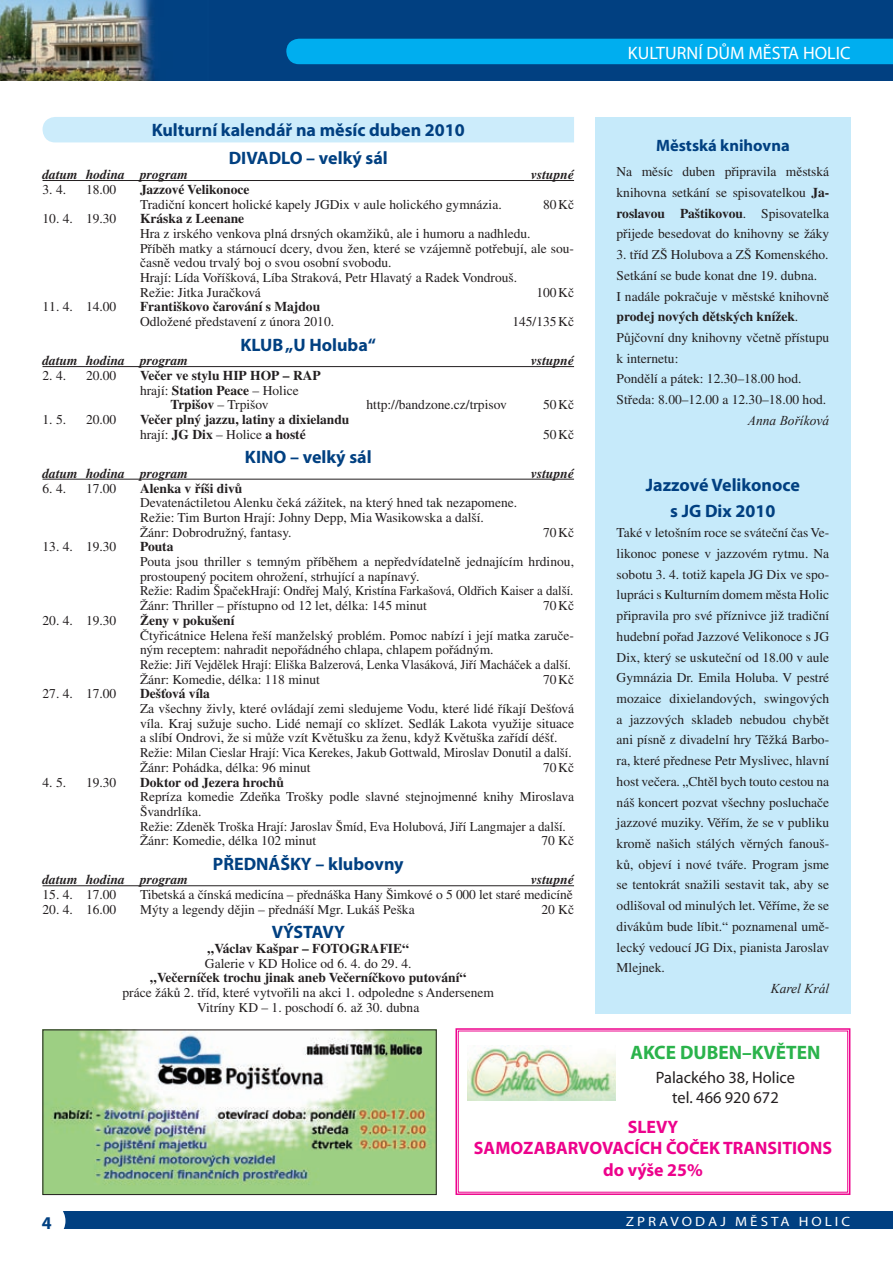
<style>
.page{position:relative;width:893px;height:1263px;background:#fff}
.page>*{position:absolute;margin:0;border:0;box-sizing:border-box;transform-origin:0 0}
.t1{font:700 19.5px "Myriad Pro";color:#2ab34b}
.t2{font:700 18px/26.1px "Myriad Pro";color:#014081;text-align:center}
.t3{font:700 18px/21.6px "Myriad Pro";color:#ed028c;text-align:center}
.t4{font:18px "Myriad Pro";color:#fff}
.t5{font:16.5px/19.8px "Myriad Pro";color:#231f20;text-align:center}
.t6{font:700 16.5px "Myriad Pro";color:#014081}
.t7{font:13.5px/20.7px "Times CE";color:#231f20}
.t8{font:700 13.5px/14.7px "Times CE";color:#231f20}
.t9{font:italic 700 13.5px "Times CE";color:#231f20}
.t10{font:italic 13.5px "Times New Roman";color:#231f20}
.t11{font:13.5px "Myriad Pro";letter-spacing:.2em;color:#fff;scale:1.11 1}
.s1{font-weight:700}
.s2{font-weight:400}
</style>
<div class="page">
<div style="left:0;top:0;width:893px;height:81px;background:#014081"></div>
<div style="left:286px;top:39px;width:607px;height:25px;background:#00aeef"></div>
<div style="left:58px;top:1212px;width:835px;height:17px;background:#014081"></div>
<div style="left:26px;top:1201px;width:39px;height:40px;background:#fff;border-radius:50%"></div>
<div style="left:595px;top:118px;width:255px;height:896px;background:#c6eafa"></div>
<div style="left:43px;top:117px;width:531px;height:25px;background:#ccecfb"></div>
<hr style="left:43px;top:180px;width:531px;height:1px;background:#231f20">
<hr style="left:43px;top:366px;width:531px;height:1px;background:#231f20">
<hr style="left:43px;top:479px;width:531px;height:1px;background:#231f20">
<hr style="left:43px;top:885px;width:531px;height:1px;background:#231f20">
<img style="left:45px;top:1031px;width:390px;height:162px">
<div style="left:43px;top:1029px;width:394px;height:166px;border:1px solid #231f20"></div>
<svg style="left:455px;top:1028px;width:396px;height:167px"></svg>
<img style="left:468px;top:1045px;width:147px;height:56px">
<img style="left:0;top:0;width:155px;height:81px">
<h2 class="t2" style="left:152px;top:116px;width:315px;line-height:28.2px">Kulturní kalendář na měsíc duben 2010<br>DIVADLO – velký sál</h2>
<p class="t9" style="left:43px;top:167px;width:147px">datum hodina program</p>
<p class="t9" style="left:531px;top:167px;width:44px">vstupné</p>
<p class="t7" style="left:43px;top:179px;width:25px">3. 4.</p>
<p class="t7" style="left:86px;top:179px;width:32px">18.00</p>
<p class="t8" style="left:140px;top:182px;width:111px">Jazzové Velikonoce</p>
<p class="t7" style="left:140px;top:193px;width:363px">Tradiční koncert holické kapely JGDix v aule holického gymnázia.</p>
<p class="t7" style="left:543px;top:193px;width:32px">80 Kč</p>
<p class="t7" style="left:43px;top:208px;width:75px">10. 4. 19.30</p>
<p class="t8" style="left:140px;top:211px;width:106px">Kráska z Leenane</p>
<p class="t7" style="left:140px;top:226px;width:436px;line-height:14.7px">Hra z irského venkova plná drsných okamžiků, ale i humoru a nadhledu.<br>Příběh matky a stárnoucí dcery, dvou žen, které se vzájemně potřebují, ale sou&shy;časně vedou trvalý boj o svou osobní svobodu.<br>Hrají: Lída Voříšková, Líba Straková, Petr Hlavatý a Radek Vondrouš.<br>Režie: Jitka Juračková</p>
<p class="t7" style="left:536px;top:282px;width:39px">100 Kč</p>
<p class="t7" style="left:43px;top:296px;width:75px">11. 4. 14.00</p>
<p class="t8" style="left:140px;top:299px;width:182px">Františkovo čarování s Majdou</p>
<p class="t7" style="left:140px;top:311px;width:196px">Odložené představení z února 2010.</p>
<p class="t7" style="left:512px;top:311px;width:63px">145/135 Kč</p>
<h2 class="t2" style="left:240px;top:331px;width:137px">KLUB „U Holuba“</h2>
<p class="t9" style="left:43px;top:353px;width:147px">datum hodina program</p>
<p class="t9" style="left:531px;top:353px;width:44px">vstupné</p>
<p class="t7" style="left:43px;top:365px;width:25px">2. 4.</p>
<p class="t7" style="left:86px;top:365px;width:32px">20.00</p>
<p class="t8" style="left:140px;top:368px;width:182px">Večer ve stylu HIP HOP – RAP</p>
<p class="t7" style="left:140px;top:380px;width:160px">hrají: <span class="s1">Station Peace</span> – Holice</p>
<p class="t7" style="left:170px;top:394px;width:100px"><span class="s1">Trpišov</span> – Trpišov</p>
<p class="t7" style="left:367px;top:394px;width:142px">http://bandzone.cz/trpisov</p>
<p class="t7" style="left:543px;top:394px;width:32px">50 Kč</p>
<p class="t7" style="left:43px;top:409px;width:25px">1. 5.</p>
<p class="t7" style="left:86px;top:409px;width:32px">20.00</p>
<p class="t8" style="left:140px;top:412px;width:211px">Večer plný jazzu, latiny a dixielandu <span class="s2">hrají:</span> JG Dix <span class="s2">– Holice</span> a hosté</p>
<p class="t7" style="left:543px;top:424px;width:32px">50 Kč</p>
<h2 class="t2" style="left:245px;top:443px;width:128px">KINO – velký sál</h2>
<p class="t9" style="left:43px;top:465px;width:147px">datum hodina program</p>
<p class="t9" style="left:531px;top:465px;width:44px">vstupné</p>
<p class="t7" style="left:43px;top:477px;width:25px">6. 4.</p>
<p class="t7" style="left:86px;top:477px;width:32px">17.00</p>
<p class="t8" style="left:140px;top:480px;width:104px">Alenka v říši divů</p>
<p class="t7" style="left:140px;top:495px;width:379px;line-height:14.7px">Devatenáctiletou Alenku čeká zážitek, na který hned tak nezapomene.<br>Režie: Tim Burton Hrají: Johny Depp, Mia Wasikowska a další.<br>Žánr: Dobrodružný, fantasy.</p>
<p class="t7" style="left:543px;top:521px;width:32px">70 Kč</p>
<p class="t7" style="left:43px;top:536px;width:75px">13. 4. 19.30</p>
<p class="t8" style="left:140px;top:539px;width:35px">Pouta</p>
<p class="t7" style="left:140px;top:554px;width:435px;line-height:14.7px">Pouta jsou thriller s temným příběhem a nepředvídatelně jednajícím hrdinou, prostoupený pocitem ohrožení, strhující a napínavý.<br>Režie: Radim ŠpačekHrají: Ondřej Malý, Kristína Farkašová, Oldřich Kaiser a další.<br>Žánr: Thriller – přístupno od 12 let, délka: 145 minut</p>
<p class="t7" style="left:543px;top:595px;width:32px">70 Kč</p>
<p class="t7" style="left:43px;top:610px;width:75px">20. 4. 19.30</p>
<p class="t8" style="left:140px;top:613px;width:96px">Ženy v pokušení</p>
<p class="t7" style="left:140px;top:627px;width:435px;line-height:14.7px">Čtyřicátnice Helena řeší manželský problém. Pomoc nabízí i její matka zaruče&shy;ným receptem: nahradit nepořádného chlapa, chlapem pořádným.<br>Režie: Jiří Vejdělek Hrají: Eliška Balzerová, Lenka Vlasáková, Jiří Macháček a další.<br>Žánr: Komedie, délka: 118 minut</p>
<p class="t7" style="left:543px;top:668px;width:32px">70 Kč</p>
<p class="t7" style="left:43px;top:683px;width:75px">27. 4. 17.00</p>
<p class="t8" style="left:140px;top:686px;width:71px">Dešťová víla</p>
<p class="t7" style="left:140px;top:701px;width:436px;line-height:14.7px">Za všechny živly, které ovládají zemi sledujeme Vodu, které lidé říkají Dešťová víla. Kraj sužuje sucho. Lidé nemají co sklízet. Sedlák Lakota využije situace a slíbí Ondrovi, že si může vzít Květušku za ženu, když Květuška zařídí déšť.<br>Režie: Milan Cieslar Hrají: Vica Kerekes, Jakub Gottwald, Miroslav Donutil a další.<br>Žánr: Pohádka, délka: 96 minut</p>
<p class="t7" style="left:543px;top:757px;width:32px">70 Kč</p>
<p class="t7" style="left:43px;top:771px;width:25px">4. 5.</p>
<p class="t7" style="left:86px;top:771px;width:32px">19.30</p>
<p class="t8" style="left:140px;top:774px;width:145px">Doktor od Jezera hrochů</p>
<p class="t7" style="left:140px;top:789px;width:435px;line-height:14.7px">Repríza komedie Zdeňka Trošky podle slavné stejnojmenné knihy Miroslava Švandrlíka.<br>Režie: Zdeněk Troška Hrají: Jaroslav Šmíd, Eva Holubová, Jiří Langmajer a další.<br>Žánr: Komedie, délka 102 minut</p>
<p class="t7" style="left:541px;top:830px;width:34px">70 Kč</p>
<h2 class="t2" style="left:213px;top:850px;width:192px">PŘEDNÁŠKY – klubovny</h2>
<p class="t9" style="left:43px;top:872px;width:147px">datum hodina program</p>
<p class="t9" style="left:531px;top:872px;width:44px">vstupné</p>
<p class="t7" style="left:43px;top:884px;width:75px">15. 4. 17.00</p>
<p class="t7" style="left:140px;top:884px;width:434px">Tibetská a čínská medicína – přednáška Hany Šimkové o 5 000 let staré medicíně</p>
<p class="t7" style="left:43px;top:899px;width:75px">20. 4. 16.00</p>
<p class="t7" style="left:140px;top:899px;width:276px">Mýty a legendy dějin – přednáší Mgr. Lukáš Peška</p>
<p class="t7" style="left:541px;top:899px;width:34px">20 Kč</p>
<h2 class="t2" style="left:272px;top:918px;width:75px">VÝSTAVY</h2>
<p class="t8" style="left:208px;top:941px;width:203px">„Václav Kašpar – FOTOGRAFIE“</p>
<p class="t7" style="left:205px;top:952px;width:208px">Galerie v KD Holice od 6. 4. do 29. 4.</p>
<p class="t8" style="left:150px;top:970px;width:317px">„Večerníček trochu jinak aneb Večerníčkovo putování“</p>
<p class="t7" style="left:122px;top:985px;width:373px;line-height:14.7px;text-align:center">práce žáků 2. tříd, které vytvořili na akci 1. odpoledne s Andersenem<br>Vitríny KD – 1. poschodí 6. až 30. dubna</p>
<h2 class="t4" style="left:628px;top:42px;width:224px">KULTURNÍ DŮM MĚSTA HOLIC</h2>
<p class="t6" style="left:656px;top:135px;width:135px">Městská knihovna</p>
<p class="t7" style="left:617px;top:161px;width:214px;text-align:justify">Na měsíc duben připravila městská knihovna setkání se spisovatelkou <span class="s1">Ja&shy;roslavou Paštikovou</span>. Spisovatelka přijede besedovat do knihovny se žáky</p>
<p class="t7" style="left:617px;top:244px;width:214px">3. tříd ZŠ Holubova a ZŠ Komenského.<br>Setkání se bude konat dne 19. dubna.<br>I nadále pokračuje v městské knihovně <span class="s1">prodej nových dětských knížek</span>.<br>Půjčovní dny knihovny včetně přístupu k internetu:<br>Pondělí a pátek: 12.30–18.00 hod.<br>Středa: 8.00–12.00 a 12.30–18.00 hod.</p>
<p class="t10" style="left:748px;top:411px;width:83px">Anna Boříková</p>
<h2 class="t2" style="left:646px;top:471px;width:155px">Jazzové Velikonoce s JG Dix 2010</h2>
<p class="t7" style="left:617px;top:522px;width:214px;text-align:justify">Také v letošním roce se sváteční čas Ve&shy;likonoc ponese v jazzovém rytmu. Na sobotu 3. 4. totiž kapela JG Dix ve spo&shy;lupráci s Kulturním domem města Holic připravila pro své příznivce již tradiční hudební pořad Jazzové Velikonoce s JG Dix, který se uskuteční od 18.00 v aule Gymnázia Dr. Emila Holuba. V pestré mozaice dixielandových, swingových a jazzových skladeb nebudou chybět ani písně z divadelní hry Těžká Barbo&shy;ra, které přednese Petr Myslivec, hlavní host večera. „Chtěl bych touto cestou na náš koncert pozvat všechny posluchače jazzové muziky. Věřím, že se v publiku kromě našich stálých věrných fanouš&shy;ků, objeví i nové tváře. Program jsme se tentokrát snažili sestavit tak, aby se odlišoval od minulých let. Věříme, že se divákům bude líbit.“ poznamenal umě&shy;lecký vedoucí JG Dix, pianista Jaroslav Mlejnek.</p>
<p class="t10" style="left:771px;top:979px;width:60px">Karel Král</p>
<h1 class="t1" style="left:630px;top:1039px;width:192px">AKCE DUBEN–KVĚTEN</h1>
<p class="t5" style="left:656px;top:1067px;width:141px">Palackého 38, Holice tel. 466 920 672</p>
<h2 class="t3" style="left:474px;top:1115px;width:359px">SLEVY<br>SAMOZABARVOVACÍCH ČOČEK TRANSITIONS do výše 25%</h2>
<h2 class="t2" style="left:42px;top:1209px;width:11px">4</h2>
<p class="t11" style="left:626px;top:1213px;width:204px">ZPRAVODAJ MĚSTA HOLIC</p>
</div>
